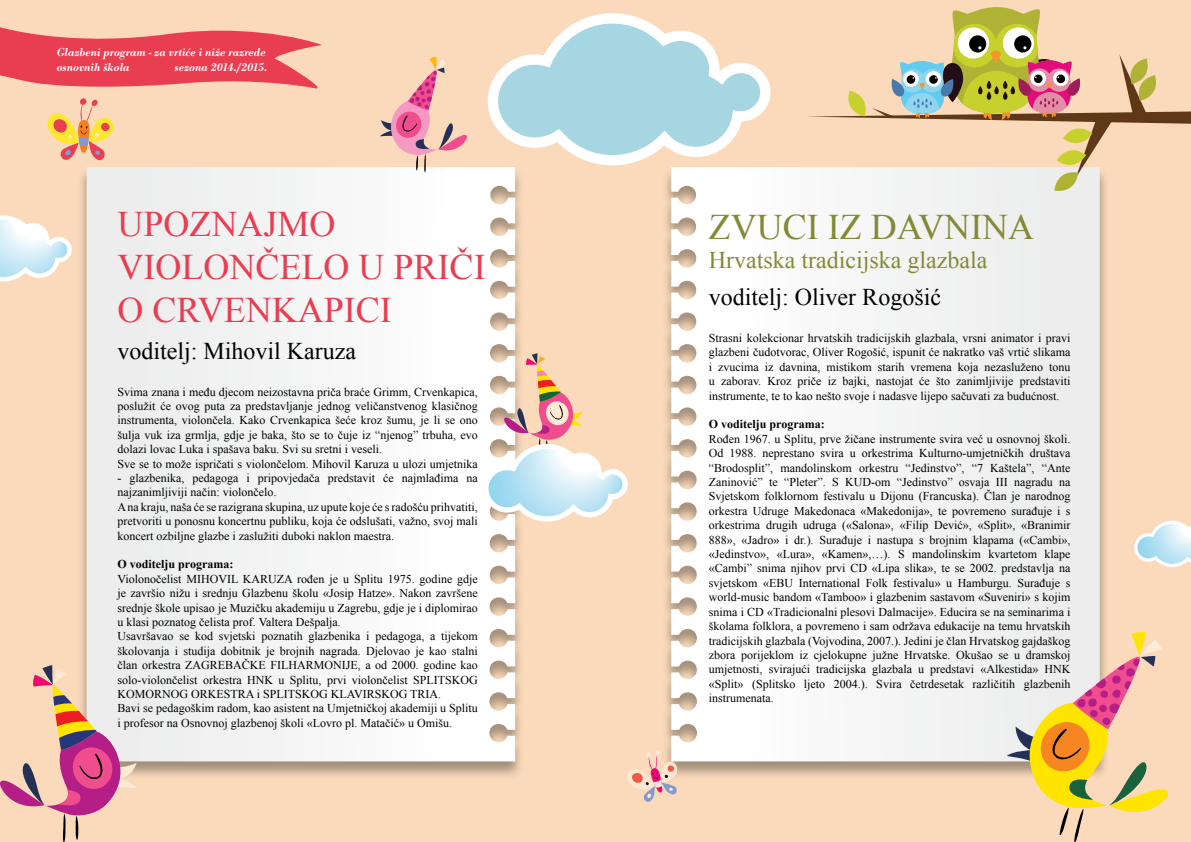
<style>
.page{position:relative;width:1191px;height:842px;background:#fadabb}
.page>*{position:absolute;margin:0;border:0;box-sizing:border-box;transform-origin:0 0}
.t1{font:36px/43.2px "Times New Roman";color:#e93d52}
.t2{font:36px "Times New Roman";color:#838a36}
.t3{font:24px "Times New Roman";color:#000}
.t4{font:24px "Times New Roman";color:#838a36}
.t5{font:12px/14.4px "Times New Roman";color:#000}
.t6{font:12px/14.4px "Bodoni Antiqua TOT Dem Bol Ita";color:#fff}
.t7{font:700 12px "Times New Roman";color:#000}
</style>
<div class="page">
<div style="left:77px;top:166px;width:447px;height:613px;background:#000;opacity:.35"></div>
<svg style="left:87px;top:167px;width:428px;height:594px;background:#f4f4f4"></svg>
<svg style="left:380px;top:56px;width:87px;height:116px"></svg>
<svg style="left:485px;top:353px;width:143px;height:171px"></svg>
<svg style="left:0;top:215px;width:72px;height:67px"></svg>
<svg style="left:47px;top:98px;width:67px;height:63px"></svg>
<svg style="left:0;top:665px;width:137px;height:177px"></svg>
<svg style="left:492px;top:13px;width:279px;height:157px"></svg>
<div style="left:662px;top:166px;width:447px;height:613px;background:#000;opacity:.35"></div>
<svg style="left:671px;top:167px;width:25px;height:373px;background:#e8dfd5"></svg>
<svg style="left:806px;top:7px;width:385px;height:184px"></svg>
<svg style="left:1135px;top:520px;width:56px;height:47px"></svg>
<svg style="left:627px;top:749px;width:51px;height:53px"></svg>
<svg style="left:1006px;top:631px;width:162px;height:211px"></svg>
<svg style="left:0;top:27px;width:322px;height:62px"></svg>
<p class="t6" style="left:57px;top:46px;width:210px">Glazbeni program - za vrtiće i niže razrede osnovnih škola</p>
<p class="t6" style="left:174px;top:60px;width:94px">sezona 2014./2015.</p>
<h1 class="t1" style="left:118px;top:201px;width:369px">UPOZNAJMO<br>VIOLONČELO U PRIČI<br>O CRVENKAPICI</h1>
<h2 class="t3" style="left:118px;top:335px;width:240px">voditelj: Mihovil Karuza</h2>
<p class="t5" style="left:118px;top:384px;width:362px">Svima znana i među djecom neizostavna priča braće Grimm, Crvenkapica, poslužit će ovog puta za predstavljanje jednog veličanstvenog klasičnog instrumenta, violončela. Kako Crvenkapica šeće kroz šumu, je li se ono šulja vuk iza grmlja, gdje je baka, što se to čuje iz “njenog” trbuha, evo dolazi lovac Luka i spašava baku. Svi su sretni i veseli.<br>Sve se to može ispričati s violončelom. Mihovil Karuza u ulozi umjetnika</p>
<p class="t5" style="left:118px;top:471px;width:362px">- glazbenika, pedagoga i pripovjedača predstavit će najmlađima na najzanimljiviji način: violončelo.<br>A na kraju, naša će se razigrana skupina, uz upute koje će s radošću prihvatiti, pretvoriti u ponosnu koncertnu publiku, koja će odslušati, važno, svoj mali koncert ozbiljne glazbe i zaslužiti duboki naklon maestra.</p>
<p class="t7" style="left:118px;top:556px;width:117px">O voditelju programa:</p>
<p class="t5" style="left:118px;top:571px;width:362px">Violonočelist MIHOVIL KARUZA rođen je u Splitu 1975. godine gdje je završio nižu i srednju Glazbenu školu «Josip Hatze». Nakon završene srednje škole upisao je Muzičku akademiju u Zagrebu, gdje je i diplomirao u klasi poznatog čelista prof. Valtera Dešpalja.<br>Usavršavao se kod svjetski poznatih glazbenika i pedagoga, a tijekom školovanja i studija dobitnik je brojnih nagrada. Djelovao je kao stalni član orkestra ZAGREBAČKE FILHARMONIJE, a od 2000. godine kao solo-violončelist orkestra HNK u Splitu, prvi violončelist SPLITSKOG KOMORNOG ORKESTRA i SPLITSKOG KLAVIRSKOG TRIA.<br>Bavi se pedagoškim radom, kao asistent na Umjetničkoj akademiji u Splitu i profesor na Osnovnoj glazbenoj školi «Lovro pl. Matačić» u Omišu.</p>
<h1 class="t2" style="left:709px;top:203px;width:327px">ZVUCI IZ DAVNINA</h1>
<h2 class="t4" style="left:709px;top:244px;width:280px">Hrvatska tradicijska glazbala</h2>
<h2 class="t3" style="left:709px;top:281px;width:234px">voditelj: Oliver Rogošić</h2>
<p class="t5" style="left:709px;top:331px;width:363px;text-align:justify">Strasni kolekcionar hrvatskih tradicijskih glazbala, vrsni animator i pravi glazbeni čudotvorac, Oliver Rogošić, ispunit će nakratko vaš vrtić slikama i zvucima iz davnina, mistikom starih vremena koja nezasluženo tonu u zaborav. Kroz priče iz bajki, nastojat će što zanimljivije predstaviti instrumente, te to kao nešto svoje i nadasve lijepo sačuvati za budućnost.</p>
<p class="t7" style="left:709px;top:416px;width:117px">O voditelju programa:</p>
<p class="t5" style="left:709px;top:431px;width:363px;text-align:justify">Rođen 1967. u Splitu, prve žičane instrumente svira već u osnovnoj školi.<br>Od 1988. neprestano svira u orkestrima Kulturno-umjetničkih društava “Brodosplit”, mandolinskom orkestru “Jedinstvo”, “7 Kaštela”, “Ante Zaninović” te “Pleter”. S KUD-om “Jedinstvo” osvaja III nagradu na Svjetskom folklornom festivalu u Dijonu (Francuska). Član je narodnog orkestra Udruge Makedonaca «Makedonija», te povremeno surađuje i s orkestrima drugih udruga («Salona», «Filip Dević», «Split», «Branimir 888», «Jadro» i dr.). Surađuje i nastupa s brojnim klapama («Cambi», «Jedinstvo», «Lura», «Kamen»,…). S mandolinskim kvartetom klape «Cambi” snima njihov prvi CD «Lipa slika», te se 2002. predstavlja na svjetskom «EBU International Folk festivalu» u Hamburgu. Surađuje s world-music bandom «Tamboo» i glazbenim sastavom «Suveniri» s kojim snima i CD «Tradicionalni plesovi Dalmacije». Educira se na seminarima i školama folklora, a povremeno i sam održava edukacije na temu hrvatskih tradicijskih glazbala (Vojvodina, 2007.). Jedini je član Hrvatskog gajdaškog zbora porijeklom iz cjelokupne južne Hrvatske. Okušao se u dramskoj umjetnosti, svirajući tradicijska glazbala u predstavi «Alkestida» HNK «Split» (Splitsko ljeto 2004.). Svira četrdesetak različitih glazbenih instrumenata.</p>
</div>
